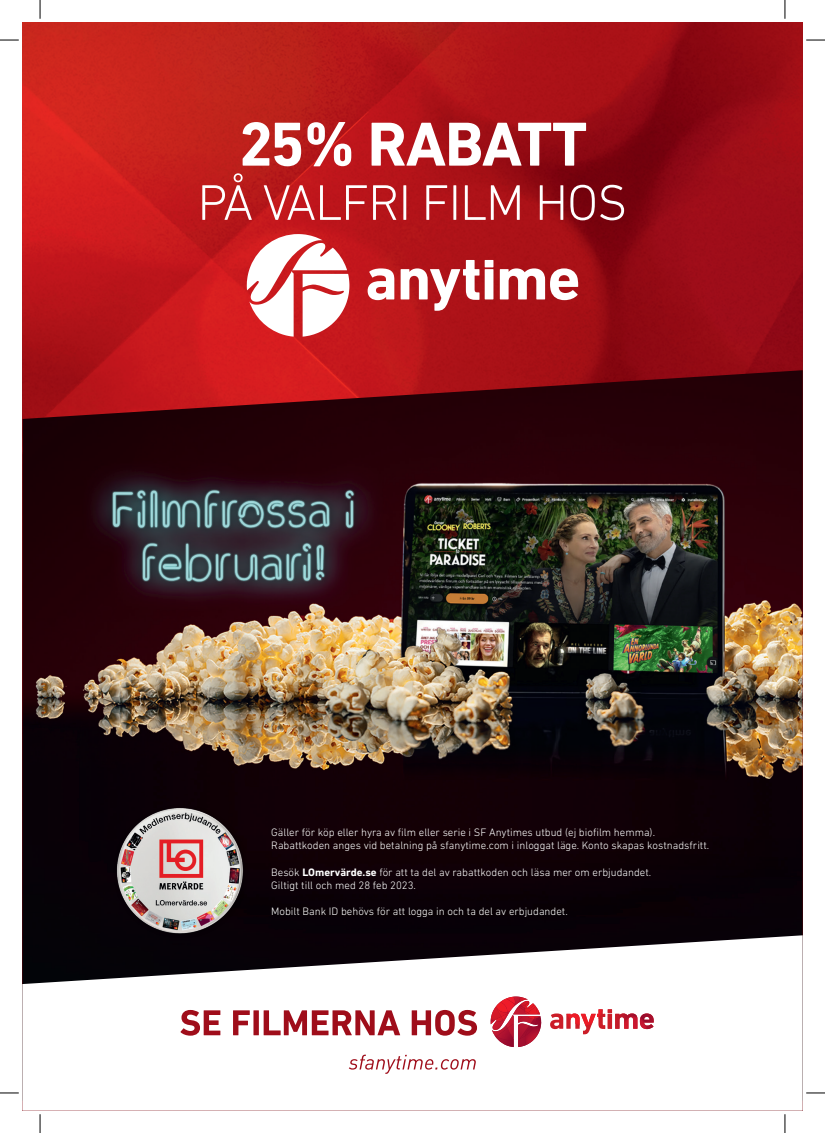
<style>
.page{position:relative;width:825px;height:1133px;background:#fff}
.page>*{position:absolute;margin:0;border:0;box-sizing:border-box;transform-origin:0 0}
.t1{font:700 63.12px "DIN Next LT Pro";letter-spacing:-.025em;color:#fff}
.t2{font:300 50.88px "DIN Next LT Pro";letter-spacing:-.02em;color:#fff}
.t3{font:300 11px/13.1px "DIN Next LT Pro";color:#fff}
.s1{font-weight:700}
</style>
<div class="page">
<img style="left:22px;top:22px;width:780px;height:348px">
<img style="left:22px;top:370px;width:780px;height:565px">
<svg style="left:367px;top:268px;width:27px;height:32px"></svg>
<svg style="left:400px;top:260px;width:79px;height:51px"></svg>
<div style="left:484px;top:260px;width:9px;height:7px;background:#fff"></div>
<div style="left:484px;top:269px;width:9px;height:30px;background:#fff"></div>
<svg style="left:499px;top:268px;width:79px;height:32px"></svg>
<svg style="left:247px;top:234px;width:102px;height:102px"></svg>
<svg style="left:22px;top:935px;width:780px;height:175px"></svg>
<svg style="left:550px;top:1009px;width:103px;height:25px"></svg>
<img style="left:623px;top:1016px;width:14px;height:12px">
<svg style="left:490px;top:996px;width:51px;height:51px"></svg>
<svg style="left:180px;top:1009px;width:297px;height:26px"></svg>
<svg style="left:348px;top:1054px;width:127px;height:19px"></svg>
<img style="left:108px;top:799px;width:147px;height:146px">
<svg style="left:0;top:39px;width:19px;height:2px"></svg>
<svg style="left:806px;top:39px;width:18px;height:2px"></svg>
<svg style="left:0;top:1092px;width:19px;height:1px"></svg>
<svg style="left:806px;top:1092px;width:18px;height:1px"></svg>
<svg style="left:39px;top:0;width:2px;height:19px"></svg>
<svg style="left:39px;top:1114px;width:2px;height:18px"></svg>
<svg style="left:784px;top:0;width:1px;height:19px"></svg>
<svg style="left:784px;top:1114px;width:1px;height:18px"></svg>
<h1 class="t1" style="left:238px;top:107px;width:350px">25% RABATT</h1>
<h2 class="t2" style="left:197px;top:173px;width:431px">PÅ VALFRI FILM HOS</h2>
<p class="t3" style="left:271px;top:825px;width:439px">Gäller för köp eller hyra av film eller serie i SF Anytimes utbud (ej biofilm hemma).<br>Rabattkoden anges vid betalning på sfanytime.com i inloggat läge. Konto skapas kostnadsfritt.</p>
<p class="t3" style="left:271px;top:865px;width:381px">Besök <span class="s1">LOmervärde.se</span> för att ta del av rabattkoden och läsa mer om erbjudandet.<br>Giltigt till och med 28 feb 2023.</p>
<p class="t3" style="left:271px;top:904px;width:298px">Mobilt Bank ID behövs för att logga in och ta del av erbjudandet.</p>
</div>
